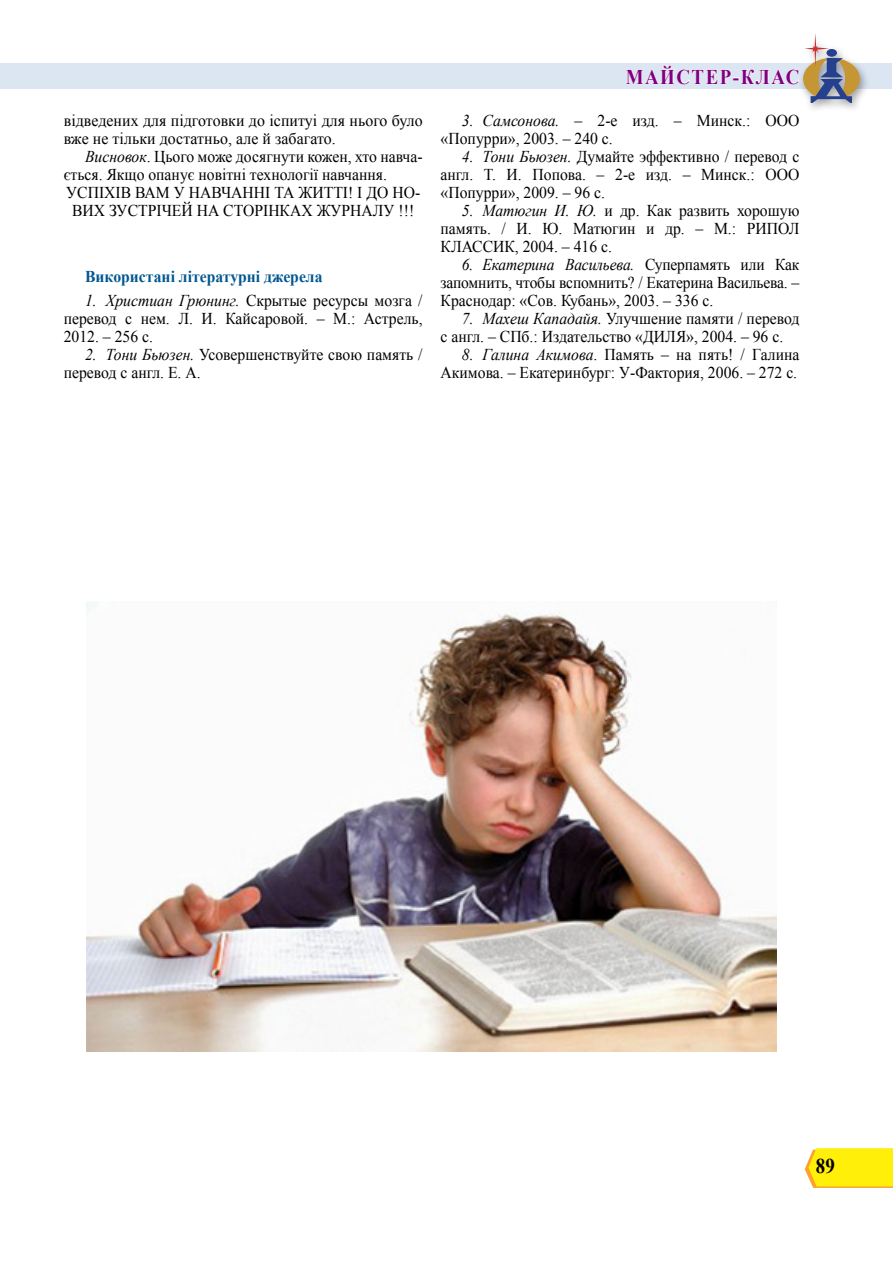
<style>
.page{position:relative;width:893px;height:1263px;background:#fff}
.page>*{position:absolute;margin:0;border:0;box-sizing:border-box;transform-origin:0 0}
.t1{font:700 21px "Times New Roman";color:#800080;scale:.9 1}
.t2{font:700 21px "Times New Roman";color:#000;scale:.9 1}
.t3{font:16.5px/18px "Times New Roman";color:#000;text-align:justify;scale:.95 1}
.t4{font:16.5px/18px "Times New Roman";color:#000;text-align:justify;scale:.94 1}
.t5{font:16.5px/18px "Times New Roman";color:#000;scale:.96 1}
.t6{font:700 16.5px "Times New Roman";color:#005791;scale:.95 1}
.s1{font-style:italic}
</style>
<div class="page">
<div style="left:0;top:63px;width:891px;height:26px;background:#dce6f2"></div>
<svg style="left:805px;top:1148px;width:88px;height:40px;background:#feea18"></svg>
<div style="left:797px;top:31px;width:73px;height:83px;background:#000;opacity:.37"></div>
<svg style="left:625px;top:33px;width:235px;height:69px"></svg>
<img style="left:87px;top:602px;width:690px;height:450px">
<p class="t5" style="left:64px;top:111px;width:375px">відведених для підготовки до іспитуі для нього було вже не тільки достатньо, але й забагато.</p>
<p class="t3" style="left:85px;top:147px;width:357px"><span class="s1">Висновок</span>. Цього може досягнути кожен, хто навча-</p>
<p class="t3" style="left:64px;top:165px;width:342px">ється. Якщо опанує новітні технології навчання.</p>
<p class="t3" style="left:66px;top:183px;width:374px">УСПІХІВ ВАМ У НАВЧАННІ ТА ЖИТТІ! І ДО НО-</p>
<p class="t3" style="left:72px;top:201px;width:362px">ВИХ ЗУСТРІЧЕЙ НА СТОРІНКАХ ЖУРНАЛУ !!!</p>
<p class="t6" style="left:85px;top:265px;width:252px">Використані літературні джерела</p>
<p class="t3" style="left:64px;top:291px;width:379px;text-indent:21px"><span class="s1">1. Христиан Грюнинг.</span> Скрытые ресурсы мозга / перевод с нем. Л. И. Кайсаровой. – М.: Астрель, 2012. – 256 с.</p>
<p class="t3" style="left:64px;top:345px;width:379px;text-indent:21px"><span class="s1">2. Тони Бьюзен.</span> Усовершенствуйте свою память / перевод с англ. Е. А.</p>
<p class="t1" style="left:626px;top:62px;width:39px">Майстер</p>
<p class="t1" style="left:733px;top:62px;width:26px">-клас</p>
<p class="t3" style="left:441px;top:111px;width:379px;text-indent:21px"><span class="s1">3. Самсонова.</span> – 2-е изд. – Минск.: ООО «Попурри», 2003. – 240 с.</p>
<p class="t3" style="left:441px;top:147px;width:379px;text-indent:21px"><span class="s1">4. Тони Бьюзен.</span> Думайте эффективно / перевод с англ. Т. И. Попова. – 2-е изд. – Минск.: ООО «Попурри», 2009. – 96 с.</p>
<p class="t3" style="left:441px;top:201px;width:379px;text-indent:21px"><span class="s1">5. Матюгин И. Ю.</span> и др. Как развить хорошую память. / И. Ю. Матюгин и др. – М.: РИПОЛ КЛАССИК, 2004. – 416 с.</p>
<p class="t4" style="left:441px;top:255px;width:383px;text-indent:21px"><span class="s1">6. Екатерина Васильева.</span> Суперпамять или Как запомнить, чтобы вспомнить? / Екатерина Васильева. – Краснодар: «Сов. Кубань», 2003. – 336 с.</p>
<p class="t3" style="left:441px;top:309px;width:379px;text-indent:21px"><span class="s1">7. Махеш Кападайя.</span> Улучшение памяти / перевод с англ. – СПб.: Издательство «ДИЛЯ», 2004. – 96 с.</p>
<p class="t3" style="left:441px;top:345px;width:379px;text-align:right"><span class="s1">8. Галина Акимова</span>. Память – на пять! / Галина<br>Акимова. – Екатеринбург: У-Фактория, 2006. – 272 с.</p>
<p class="t2" style="left:816px;top:1151px;width:23px">89</p>
</div>
